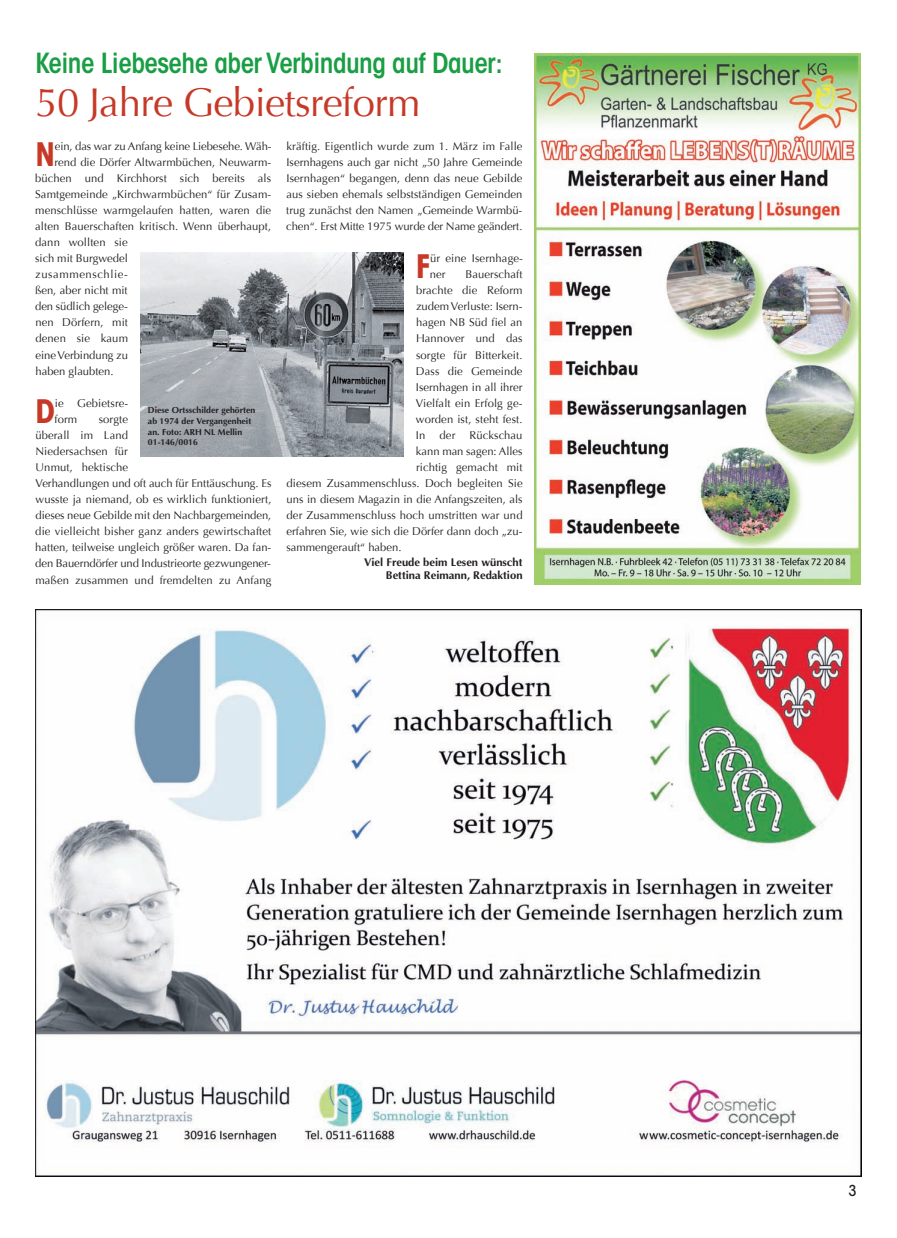
<style>
.page{position:relative;width:897px;height:1238px;background:#fff}
.page>*{position:absolute;margin:0;border:0;box-sizing:border-box;transform-origin:0 0}
.t1{font:40px "Optima";letter-spacing:-.015em;color:#c73927}
.t2{font:700 condensed 32.12px "ITC Avant Garde Std";color:#c73927}
.t3{font:600 condensed 27.5px "ITC Avant Garde Std";letter-spacing:-.02em;color:#199e44}
.t4{font:500 condensed 15px "ITC Avant Garde Std";color:#231f20}
.t5{font:11.25px/16.1px "Optima";letter-spacing:.005em;color:#231f20}
.t6{font:700 11.25px/13.8px "Optima";color:#231f20;text-align:right}
.t7{font:11.25px "Optima";letter-spacing:.055em;color:#231f20}
.t8{font:700 8.75px/10.6px "Optima";color:#231f20}
</style>
<div class="page">
<img style="left:36px;top:609px;width:825px;height:567px">
<img style="left:534px;top:53px;width:326px;height:532px">
<img style="left:140px;top:252px;width:263px;height:204px">
<h3 class="t3" style="left:35px;top:53px;width:469px">Keine Liebesehe aber Verbindung auf Dauer:</h3>
<h1 class="t1" style="left:35px;top:79px;width:386px">50 Jahre Gebietsreform</h1>
<h2 class="t2" style="left:35px;top:142px;width:21px">N</h2>
<p class="t5" style="left:55px;top:138px;width:218px">ein, das war zu Anfang keine Liebesehe. Wäh-</p>
<p class="t5" style="left:286px;top:138px;width:238px;text-align:justify">kräftig. Eigentlich wurde zum 1. März im Falle Isernhagens auch gar nicht „50 Jahre Gemeinde Isernhagen“ begangen, denn das neue Gebilde aus sieben ehemals selbstständigen Gemeinden trug zunächst den Namen „Gemeinde Warmbü&shy;chen“. Erst Mitte 1975 wurde der Name geändert.</p>
<h2 class="t2" style="left:416px;top:254px;width:16px">F</h2>
<p class="t5" style="left:429px;top:250px;width:95px">ür eine Isernhage&shy;ner</p>
<p class="t5" style="left:54px;top:154px;width:218px">rend die Dörfer Altwarmbüchen, Neuwarm-</p>
<p class="t5" style="left:35px;top:170px;width:237px">büchen und Kirchhorst sich bereits als</p>
<p class="t5" style="left:35px;top:186px;width:237px">Samtgemeinde „Kirchwarmbüchen“ für Zusam-</p>
<p class="t5" style="left:35px;top:202px;width:237px">menschlüsse warmgelaufen hatten, waren die</p>
<p class="t5" style="left:35px;top:218px;width:237px">alten Bauerschaften kritisch. Wenn überhaupt,</p>
<p class="t5" style="left:35px;top:234px;width:94px">dann wollten sie</p>
<p class="t5" style="left:35px;top:250px;width:94px">sich mit Burgwedel</p>
<p class="t7" style="left:35px;top:268px;width:94px">zusammenschlie-</p>
<p class="t5" style="left:35px;top:282px;width:94px">ßen, aber nicht mit</p>
<p class="t5" style="left:35px;top:299px;width:94px">den südlich gelege-</p>
<p class="t5" style="left:35px;top:315px;width:94px">nen Dörfern, mit</p>
<p class="t5" style="left:35px;top:331px;width:94px">denen sie kaum</p>
<p class="t5" style="left:35px;top:347px;width:94px">eine Verbindung zu</p>
<p class="t5" style="left:35px;top:363px;width:80px">haben glaubten.</p>
<h2 class="t2" style="left:35px;top:399px;width:21px">D</h2>
<p class="t5" style="left:54px;top:395px;width:75px">ie Gebietsre&shy;form</p>
<p class="t5" style="left:416px;top:266px;width:108px;text-align:justify;text-indent:49px">Bauerschaft brachte die Reform zudem Verluste: Isern&shy;hagen NB Süd fiel an Hannover und das sorgte für Bitterkeit.<br>Dass die Gemeinde Isernhagen in all ihrer Vielfalt ein Erfolg ge&shy;worden ist, steht fest.<br>In</p>
<p class="t8" style="left:148px;top:405px;width:109px">Diese Ortsschilder gehörten ab 1974 der Vergangenheit an. Foto: ARH NL Mellin<br>01-146/0016</p>
<p class="t5" style="left:35px;top:411px;width:238px;text-indent:63px">sorgte<br>überall im Land<br>Niedersachsen für<br>Unmut, hektische<br>Verhandlungen und oft auch für Enttäuschung. Es wusste ja niemand, ob es wirklich funktioniert, dieses neue Gebilde mit den Nachbargemeinden, die vielleicht bisher ganz anders gewirtschaftet hatten, teilweise ungleich größer waren. Da fan&shy;den Bauerndörfer und Industrieorte gezwungener&shy;maßen zusammen und fremdelten zu Anfang</p>
<p class="t5" style="left:439px;top:427px;width:17px">der</p>
<p class="t5" style="left:469px;top:427px;width:55px">Rückschau</p>
<p class="t5" style="left:416px;top:443px;width:108px">kann man sagen: Alles</p>
<p class="t5" style="left:416px;top:459px;width:108px">richtig gemacht mit</p>
<p class="t5" style="left:286px;top:475px;width:237px">diesem Zusammenschluss. Doch begleiten Sie</p>
<p class="t5" style="left:286px;top:491px;width:237px">uns in diesem Magazin in die Anfangszeiten, als</p>
<p class="t5" style="left:286px;top:507px;width:237px">der Zusammenschluss hoch umstritten war und</p>
<p class="t5" style="left:286px;top:523px;width:237px">erfahren Sie, wie sich die Dörfer dann doch „zu-</p>
<p class="t5" style="left:286px;top:540px;width:116px">sammengerauft“ haben.</p>
<p class="t6" style="left:364px;top:555px;width:160px">Viel Freude beim Lesen wünscht<br>Bettina Reimann, Redaktion</p>
<h3 class="t4" style="left:848px;top:1184px;width:9px">3</h3>
</div>
